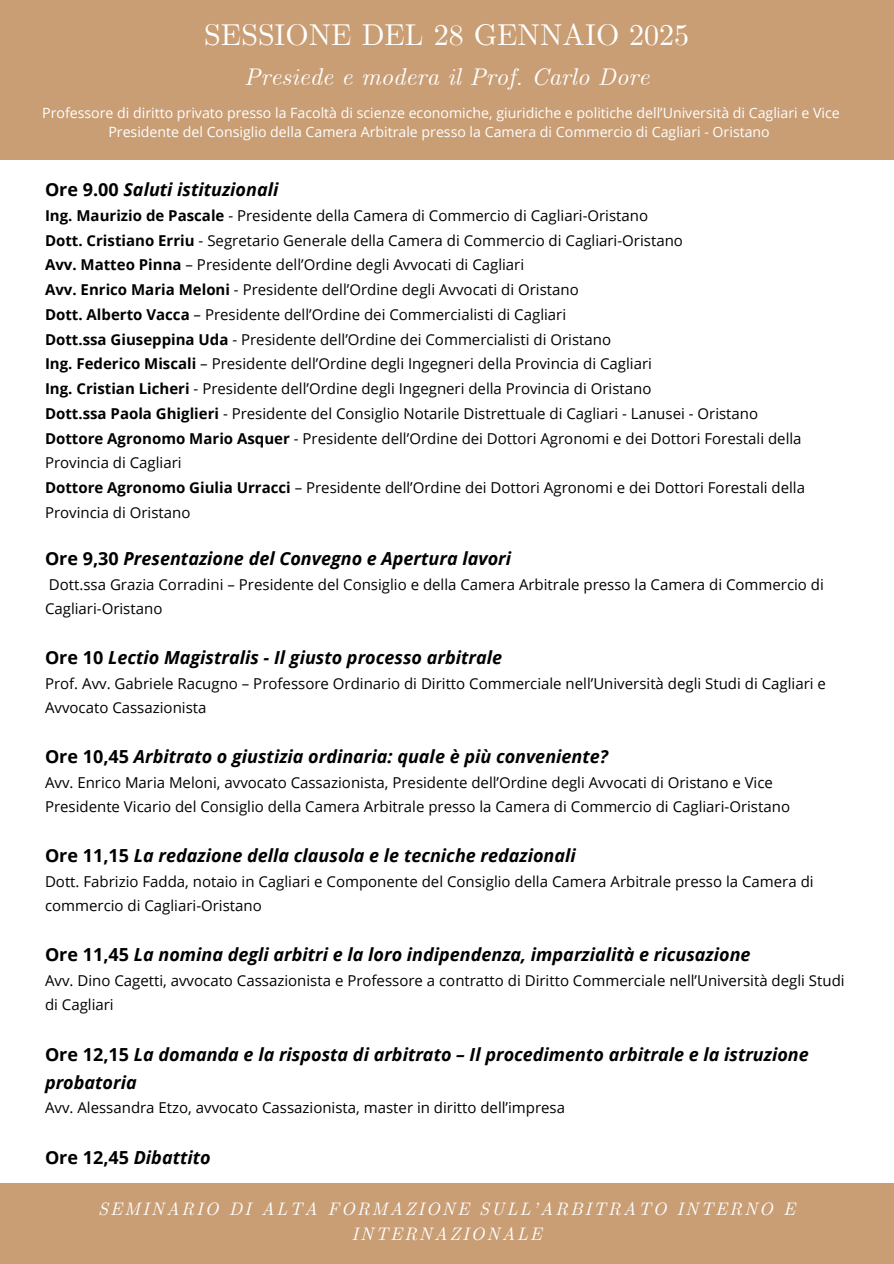
<style>
.page{position:relative;width:894px;height:1264px;background:#fff}
.page>*{position:absolute;margin:0;border:0;box-sizing:border-box;transform-origin:0 0}
.t1{font:30px "CMU Serif";color:#fff}
.t2{font:italic 24px "CMU Serif";color:#fff}
.t3{font:italic 700 18px/28.2px "Open Sans";color:#000}
.t4{font:italic 18px/24.8px "CMU Serif";letter-spacing:.1em;color:#fff;text-align:center}
.t5{font:15px/23.7px "Open Sans";color:#000}
.t6{font:14.1px/19.2px "Open Sans";color:#fff;text-align:center}
.s1{font-style:normal}
.s2{font-weight:700}
</style>
<div class="page">
<div style="left:0;top:0;width:893px;height:160px;background:#c99e75"></div>
<div style="left:0;top:1182px;width:893px;height:81px;background:#c99e75"></div>
<h1 class="t1" style="left:204px;top:17px;width:486px">SESSIONE DEL 28 GENNAIO 2025</h1>
<h2 class="t2" style="left:244px;top:63px;width:407px">Presiede e modera il Prof. Carlo Dore</h2>
<p class="t6" style="left:42px;top:103px;width:798px">Professore di diritto privato presso la Facoltà di scienze economiche, giuridiche e politiche dell’Università di Cagliari e Vice<br>Presidente del Consiglio della Camera Arbitrale presso la Camera di Commercio di Cagliari - Oristano</p>
<p class="t3" style="left:45px;top:175px;width:235px"><span class="s1">Ore 9.00</span> Saluti istituzionali</p>
<p class="t5" style="left:45px;top:203px;width:604px"><span class="s2">Ing. Maurizio de Pascale</span> - Presidente della Camera di Commercio di Cagliari-Oristano</p>
<p class="t5" style="left:45px;top:228px;width:639px"><span class="s2">Dott. Cristiano Erriu</span> - Segretario Generale della Camera di Commercio di Cagliari-Oristano</p>
<p class="t5" style="left:45px;top:253px;width:480px"><span class="s2">Avv. Matteo Pinna</span> – Presidente dell’Ordine degli Avvocati di Cagliari</p>
<p class="t5" style="left:45px;top:277px;width:535px"><span class="s2">Avv. Enrico Maria Meloni</span> - Presidente dell’Ordine degli Avvocati di Oristano</p>
<p class="t5" style="left:45px;top:302px;width:522px"><span class="s2">Dott. Alberto Vacca</span> – Presidente dell’Ordine dei Commercialisti di Cagliari</p>
<p class="t5" style="left:45px;top:327px;width:567px"><span class="s2">Dott.ssa Giuseppina Uda</span> - Presidente dell’Ordine dei Commercialisti di Oristano</p>
<p class="t5" style="left:45px;top:352px;width:608px"><span class="s2">Ing. Federico Miscali</span> – Presidente dell’Ordine degli Ingegneri della Provincia di Cagliari</p>
<p class="t5" style="left:45px;top:376px;width:607px"><span class="s2">Ing. Cristian Licheri</span> - Presidente dell’Ordine degli Ingegneri della Provincia di Oristano</p>
<p class="t5" style="left:45px;top:401px;width:714px"><span class="s2">Dott.ssa Paola Ghiglieri</span> - Presidente del Consiglio Notarile Distrettuale di Cagliari - Lanusei - Oristano</p>
<p class="t5" style="left:45px;top:425px;width:757px;line-height:24.8px"><span class="s2">Dottore Agronomo Mario Asquer</span> - Presidente dell’Ordine dei Dottori Agronomi e dei Dottori Forestali della<br>Provincia di Cagliari</p>
<p class="t5" style="left:45px;top:475px;width:761px;line-height:24.8px"><span class="s2">Dottore Agronomo Giulia Urracci</span> – Presidente dell’Ordine dei Dottori Agronomi e dei Dottori Forestali della<br>Provincia di Oristano</p>
<p class="t3" style="left:45px;top:544px;width:467px"><span class="s1">Ore 9,30</span> Presentazione del Convegno e Apertura lavori</p>
<p class="t5" style="left:45px;top:572px;width:780px">Dott.ssa Grazia Corradini – Presidente del Consiglio e della Camera Arbitrale presso la Camera di Commercio di<br>Cagliari-Oristano</p>
<p class="t3" style="left:45px;top:643px;width:458px"><span class="s1">Ore 10</span> Lectio Magistralis - Il giusto processo arbitrale</p>
<p class="t5" style="left:45px;top:671px;width:782px">Prof. Avv. Gabriele Racugno – Professore Ordinario di Diritto Commerciale nell’Università degli Studi di Cagliari e<br>Avvocato Cassazionista</p>
<p class="t3" style="left:45px;top:742px;width:564px"><span class="s1">Ore 10,45</span> Arbitrato o giustizia ordinaria: quale è più conveniente?</p>
<p class="t5" style="left:45px;top:770px;width:746px">Avv. Enrico Maria Meloni, avvocato Cassazionista, Presidente dell’Ordine degli Avvocati di Oristano e Vice<br>Presidente Vicario del Consiglio della Camera Arbitrale presso la Camera di Commercio di Cagliari-Oristano</p>
<p class="t3" style="left:45px;top:841px;width:532px"><span class="s1">Ore 11,15</span> La redazione della clausola e le tecniche redazionali</p>
<p class="t5" style="left:45px;top:869px;width:770px">Dott. Fabrizio Fadda, notaio in Cagliari e Componente del Consiglio della Camera Arbitrale presso la Camera di commercio di Cagliari-Oristano</p>
<p class="t3" style="left:45px;top:940px;width:707px"><span class="s1">Ore 11,45</span> La nomina degli arbitri e la loro indipendenza, imparzialità e ricusazione</p>
<h5 class="t5" style="left:45px;top:968px;width:801px">Avv. Dino Cagetti, avvocato Cassazionista e Professore a contratto di Diritto Commerciale nell’Università degli Studi di Cagliari</h5>
<h4 class="t3" style="left:45px;top:1039px;width:765px"><span class="s1">Ore 12,15</span> La domanda e la risposta di arbitrato – Il procedimento arbitrale e la istruzione probatoria</h4>
<h4 class="t5" style="left:45px;top:1095px;width:521px">Avv. Alessandra Etzo, avvocato Cassazionista, master in diritto dell’impresa</h4>
<h3 class="t3" style="left:45px;top:1142px;width:167px"><span class="s1">Ore 12,45</span> Dibattito</h3>
<p class="t4" style="left:98px;top:1197px;width:698px">SEMINARIO DI ALTA FORMAZIONE SULL’ARBITRATO INTERNO E<br>INTERNAZIONALE</p>
</div>
